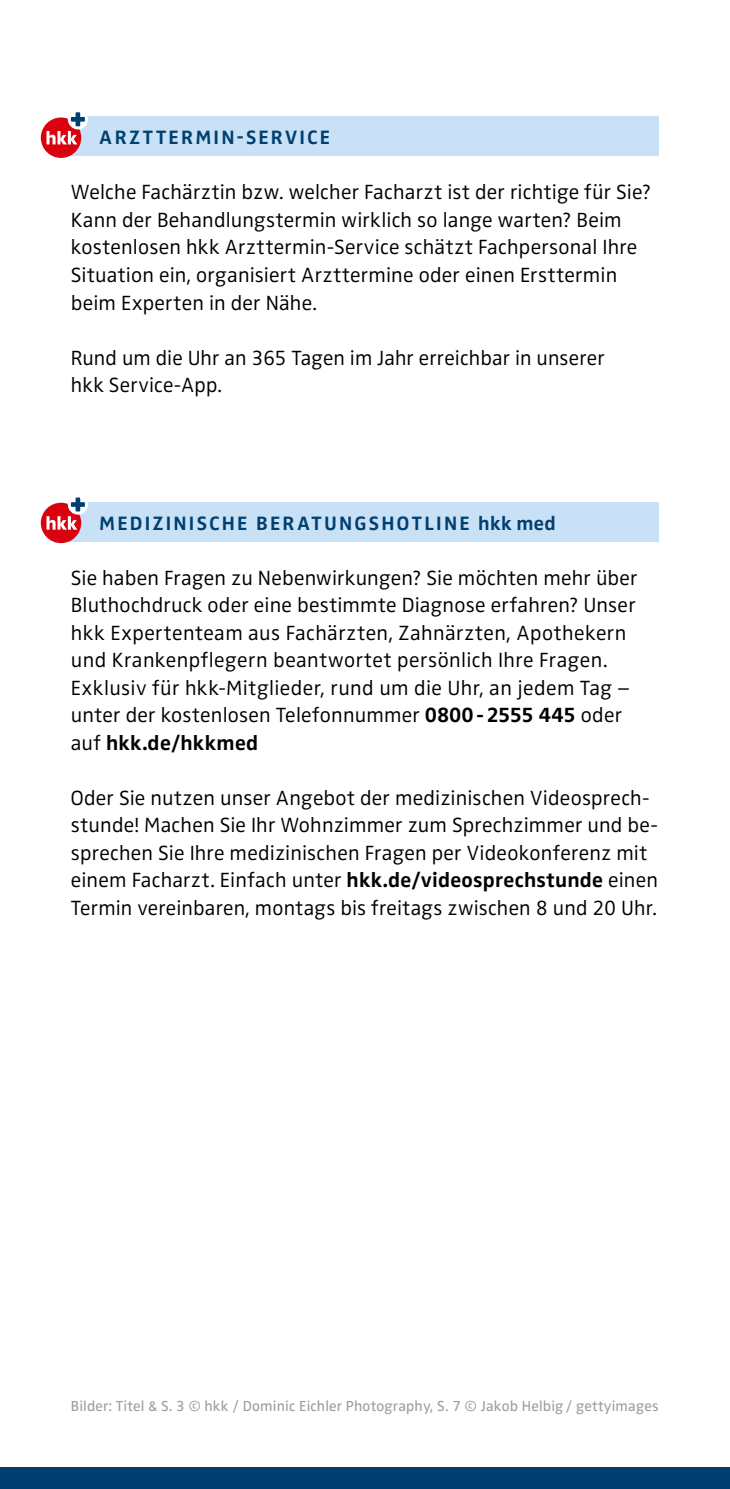
<style>
.page{position:relative;width:730px;height:1489px;background:#fff}
.page>*{position:absolute;margin:0;border:0;box-sizing:border-box;transform-origin:0 0}
.t1{font:300 21.25px/27.5px "Zwo Pro";letter-spacing:.01em;color:#000}
.t2{font:700 20px "Zwo Pro";letter-spacing:.11em;color:#003f6f}
.t3{font:15px "Zwo Pro";letter-spacing:.01em;color:#9c9d9d}
.s1{font-weight:700}
</style>
<div class="page">
<div style="left:69px;top:117px;width:590px;height:39px;background:#c8e1f6"></div>
<div style="left:41px;top:117px;width:40px;height:41px;background:#da020e;border-radius:50%"></div>
<div style="left:68px;top:109px;width:20px;height:20px;background:#fff;border-radius:50%"></div>
<svg style="left:46px;top:112px;width:39px;height:32px"></svg>
<div style="left:69px;top:502px;width:590px;height:39px;background:#c8e1f6"></div>
<div style="left:41px;top:502px;width:40px;height:41px;background:#da020e;border-radius:50%"></div>
<div style="left:68px;top:494px;width:20px;height:20px;background:#fff;border-radius:50%"></div>
<svg style="left:46px;top:497px;width:39px;height:32px"></svg>
<div style="left:0;top:1467px;width:730px;height:21px;background:#003f6f"></div>
<p class="t2" style="left:99px;top:122px;width:232px">ARZTTERMIN-SERVICE</p>
<p class="t1" style="left:71px;top:177px;width:582px">Welche Fachärztin bzw. welcher Facharzt ist der richtige für Sie?<br>Kann der Behandlungstermin wirklich so lange warten? Beim kostenlosen hkk Arzttermin-Service schätzt Fachpersonal Ihre Situation ein, organisiert Arzttermine oder einen Ersttermin beim Experten in der Nähe.</p>
<p class="t1" style="left:71px;top:342px;width:535px">Rund um die Uhr an 365 Tagen im Jahr erreichbar in unserer hkk Service-App.</p>
<p class="t2" style="left:99px;top:507px;width:458px">MEDIZINISCHE BERATUNGSHOTLINE hkk med</p>
<p class="t1" style="left:71px;top:562px;width:568px">Sie haben Fragen zu Nebenwirkungen? Sie möchten mehr über Bluthochdruck oder eine bestimmte Diagnose erfahren? Unser hkk Expertenteam aus Fachärzten, Zahnärzten, Apothekern und Krankenpflegern beantwortet persönlich Ihre Fragen.<br>Exklusiv für hkk-Mitglieder, rund um die Uhr, an jedem Tag – unter der kostenlosen Telefonnummer <span class="s1">0800-2555 445</span> oder auf <span class="s1">hkk.de/hkkmed</span></p>
<p class="t1" style="left:71px;top:782px;width:589px">Oder Sie nutzen unser Angebot der medizinischen Videosprech&shy;stunde! Machen Sie Ihr Wohnzimmer zum Sprechzimmer und be&shy;sprechen Sie Ihre medizinischen Fragen per Videokonferenz mit einem Facharzt. Einfach unter <span class="s1">hkk.de/videosprechstunde</span> einen Termin vereinbaren, montags bis freitags zwischen 8 und 20 Uhr.</p>
<p class="t3" style="left:71px;top:1394px;width:589px">Bilder: Titel &amp; S. 3 © hkk / Dominic Eichler Photography, S. 7 © Jakob Helbig / gettyimages</p>
</div>
